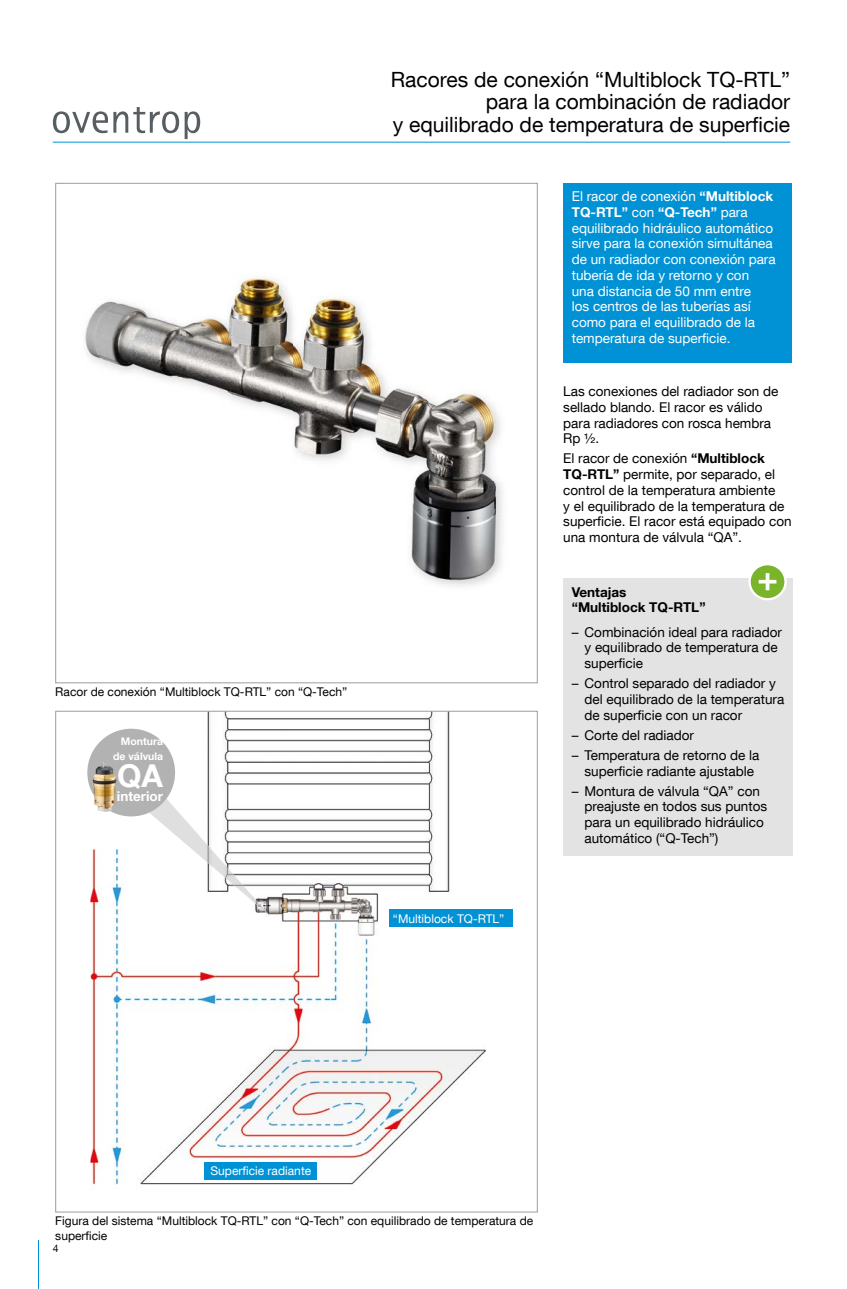
<style>
.page{position:relative;width:847px;height:1289px;background:#fff}
.page>*{position:absolute;margin:0;border:0;box-sizing:border-box;transform-origin:0 0}
.t1{font:700 31.35px "Helvetica Neue LT Com";color:#fff}
.t2{font:21px/22.5px "Helvetica Neue LT Com";color:#000;text-align:right}
.t3{font:13.5px/15.8px "Helvetica Neue LT Com";color:#000}
.t4{font:13.5px/15.8px "Helvetica Neue LT Com";color:#fff}
.t5{font:700 13.5px/15.8px "Helvetica Neue LT Com";color:#000}
.t6{font:700 13.5px "Helvetica Neue LT Com";color:#fff}
.t7{font:12px/14.4px "Helvetica Neue LT Com";color:#000}
.t8{font:12px "Helvetica Neue LT Com";color:#fff}
.t9{font:700 10.5px/14.9px "Helvetica Neue LT Com";color:#fff;text-align:right}
.t10{font:10.35px "Helvetica Neue LT Com";color:#000}
.s1{font-weight:700}
</style>
<div class="page">
<img style="left:85px;top:273px;width:417px;height:313px">
<img style="left:90px;top:713px;width:395px;height:472px">
<img style="left:149px;top:798px;width:121px;height:118px">
<div style="left:87px;top:728px;width:88px;height:88px;background:#b3b2b2;border-radius:50%"></div>
<img style="left:92px;top:762px;width:24px;height:49px">
<div style="left:205px;top:1161px;width:112px;height:17px;background:#0092d5"></div>
<div style="left:388px;top:909px;width:124px;height:18px;background:#0092d5"></div>
<div style="left:563px;top:578px;width:229px;height:278px;background:#e3e3e3"></div>
<svg style="left:749px;top:564px;width:36px;height:35px"></svg>
<div style="left:748px;top:563px;width:38px;height:37px;border:2px solid #fff;border-radius:50%"></div>
<svg style="left:758px;top:573px;width:18px;height:17px"></svg>
<svg style="left:53px;top:107px;width:147px;height:32px"></svg>
<hr style="left:53px;top:142px;width:736px;height:1px;background:#0092d5">
<hr style="left:38px;top:1240px;width:1px;height:48px;background:#0092d5">
<div style="left:563px;top:183px;width:228px;height:179px;background:#0092d5"></div>
<h2 class="t2" style="left:390px;top:68px;width:401px">Racores de conexión “Multiblock TQ-RTL” para la combinación de radiador<br>y equilibrado de temperatura de superficie</h2>
<p class="t4" style="left:571px;top:188px;width:205px">El racor de conexión <span class="s1">“Multiblock<br>TQ-RTL”</span> con <span class="s1">“Q-Tech”</span> para equilibrado hidráulico automático sirve para la conexión simultánea de un radiador con conexión para tubería de ida y retorno y con<br>una distancia de 50 mm entre<br>los centros de las tuberías así como para el equilibrado de la temperatura de superficie.</p>
<p class="t7" style="left:55px;top:684px;width:293px">Racor de conexión “Multiblock TQ-RTL” con “Q-Tech”</p>
<p class="t9" style="left:113px;top:733px;width:51px">Montura de válvula</p>
<h1 class="t1" style="left:117px;top:755px;width:47px">QA</h1>
<p class="t6" style="left:117px;top:787px;width:48px">interior</p>
<p class="t8" style="left:393px;top:911px;width:113px">“Multiblock TQ-RTL”</p>
<p class="t3" style="left:563px;top:383px;width:217px">Las conexiones del radiador son de sellado blando. El racor es válido para radiadores con rosca hembra<br>Rp ½.</p>
<p class="t3" style="left:563px;top:450px;width:230px">El racor de conexión <span class="s1">“Multiblock TQ-RTL”</span> permite, por separado, el control de la temperatura ambiente<br>y el equilibrado de la temperatura de superficie. El racor está equipado con una montura de válvula “QA”.</p>
<p class="t5" style="left:571px;top:583px;width:135px">Ventajas<br>“Multiblock TQ-RTL”</p>
<p class="t3" style="left:584px;top:623px;width:199px;text-indent:-13px">– Combinación ideal para radiador y equilibrado de temperatura de superficie</p>
<p class="t3" style="left:584px;top:675px;width:201px;text-indent:-13px">– Control separado del radiador y del equilibrado de la temperatura de superficie con un racor</p>
<p class="t3" style="left:571px;top:726px;width:124px">– Corte del radiador</p>
<p class="t3" style="left:571px;top:746px;width:189px;text-align:center">– Temperatura de retorno de la superficie radiante ajustable</p>
<p class="t3" style="left:584px;top:782px;width:184px;text-indent:-13px">– Montura de válvula “QA” con preajuste en todos sus puntos para un equilibrado hidráulico automático (“Q-Tech”)</p>
<p class="t8" style="left:210px;top:1163px;width:102px">Superficie radiante</p>
<p class="t7" style="left:55px;top:1213px;width:479px">Figura del sistema “Multiblock TQ-RTL” con “Q-Tech” con equilibrado de temperatura de superficie</p>
<p class="t10" style="left:53px;top:1241px;width:7px">4</p>
</div>
